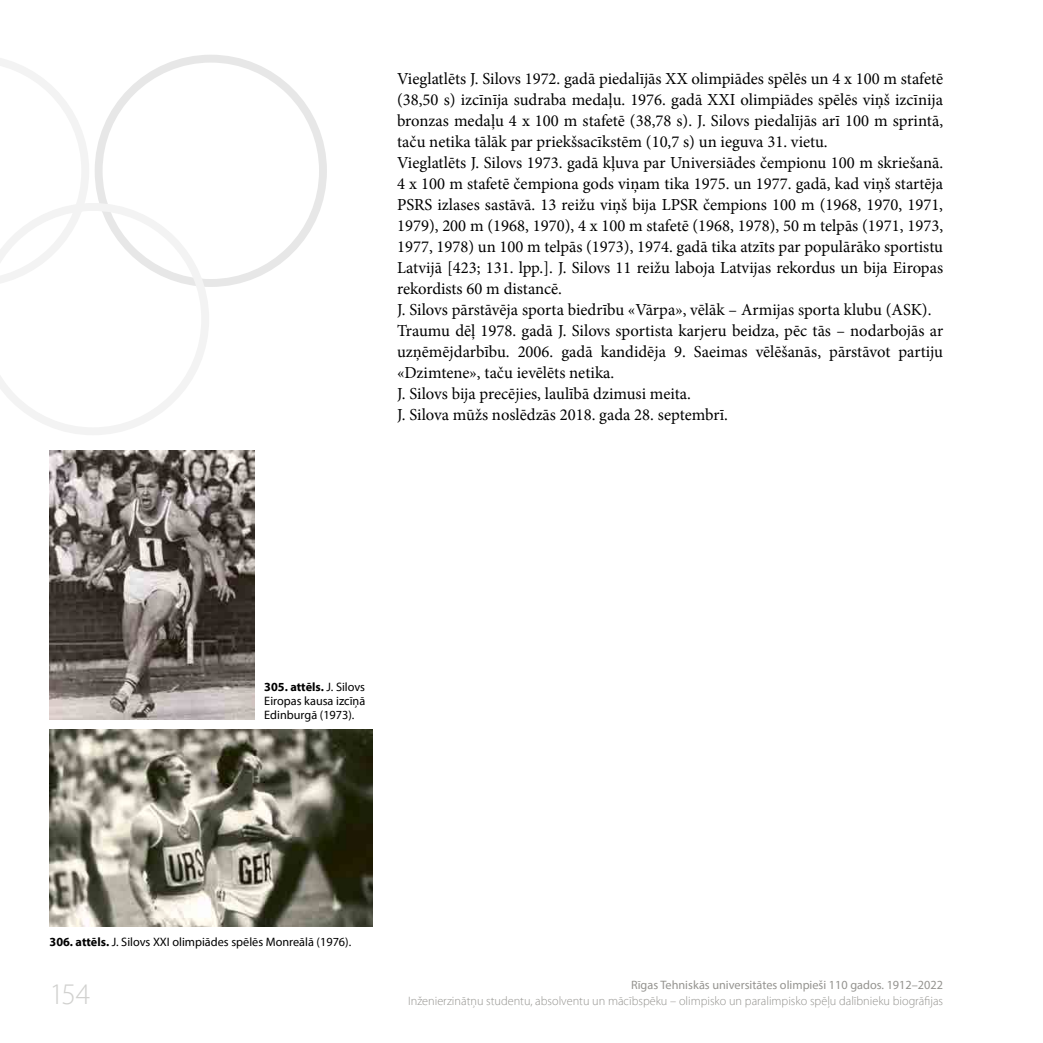
<style>
.page{position:relative;width:1043px;height:1043px;background:#fff}
.page>*{position:absolute;margin:0;border:0;box-sizing:border-box;transform-origin:0 0}
.t1{font:300 29.75px "Myriad Pro";color:#d1d1cf}
.t2{font:16.62px/21px "Minion Pro";color:#000}
.t3{font:12.25px/14.2px "Myriad Pro";color:#000;text-align:justify}
.t4{font:300 12.25px "Myriad Pro";color:#959490}
.t5{font:12.25px "Myriad Pro";color:#959490}
.s1{font-weight:700}
</style>
<div class="page">
<svg style="left:95px;top:55px;width:232px;height:232px"></svg>
<svg style="left:0;top:203px;width:209px;height:232px"></svg>
<svg style="left:0;top:58px;width:89px;height:229px"></svg>
<img style="left:50px;top:729px;width:322px;height:197px">
<img style="left:50px;top:450px;width:204px;height:269px">
<p class="t2" style="left:397px;top:68px;width:547px">Vieglatlēts J. Silovs 1972. gadā piedalījās XX olimpiādes spēlēs un 4 x 100 m stafetē (38,50 s) izcīnīja sudraba medaļu. 1976. gadā XXI olimpiādes spēlēs viņš izcīnija bronzas medaļu 4 x 100 m stafetē (38,78 s). J. Silovs piedalījās arī 100 m sprintā, taču netika tālāk par priekšsacīkstēm (10,7 s) un ieguva 31. vietu.<br>Vieglatlēts J. Silovs 1973. gadā kļuva par Universiādes čempionu 100 m skriešanā.<br>4 x 100 m stafetē čempiona gods viņam tika 1975. un 1977. gadā, kad viņš startēja PSRS izlases sastāvā. 13 reižu viņš bija LPSR čempions 100 m (1968, 1970, 1971, 1979), 200 m (1968, 1970), 4 x 100 m stafetē (1968, 1978), 50 m telpās (1971, 1973, 1977, 1978) un 100 m telpās (1973), 1974. gadā tika atzīts par populārāko sportistu Latvijā [423; 131. lpp.]. J. Silovs 11 reižu laboja Latvijas rekordus un bija Eiropas rekordists 60 m distancē.<br>J. Silovs pārstāvēja sporta biedrību «Vārpa», vēlāk – Armijas sporta klubu (ASK).<br>Traumu dēļ 1978. gadā J. Silovs sportista karjeru beidza, pēc tās – nodarbojās ar uzņēmējdarbību. 2006. gadā kandidēja 9. Saeimas vēlēšanās, pārstāvot partiju «Dzimtene», taču ievēlēts netika.<br>J. Silovs bija precējies, laulībā dzimusi meita.<br>J. Silova mūžs noslēdzās 2018. gada 28. septembrī.</p>
<p class="t3" style="left:264px;top:679px;width:102px"><span class="s1">305. attēls.</span> J. Silovs Eiropas kausa izcīņā Edinburgā (1973).</p>
<p class="t3" style="left:50px;top:933px;width:303px"><span class="s1">306. attēls.</span> J. Silovs XXI olimpiādes spēlēs Monreālā (1976).</p>
<p class="t5" style="left:631px;top:976px;width:313px">Rīgas Tehniskās universitātes olimpieši 110 gados. 1912–2022</p>
<h1 class="t1" style="left:50px;top:977px;width:42px">154</h1>
<p class="t4" style="left:408px;top:993px;width:536px">Inženierzinātņu studentu, absolventu un mācībspēku – olimpisko un paralimpisko spēļu dalībnieku biogrāfijas</p>
</div>
